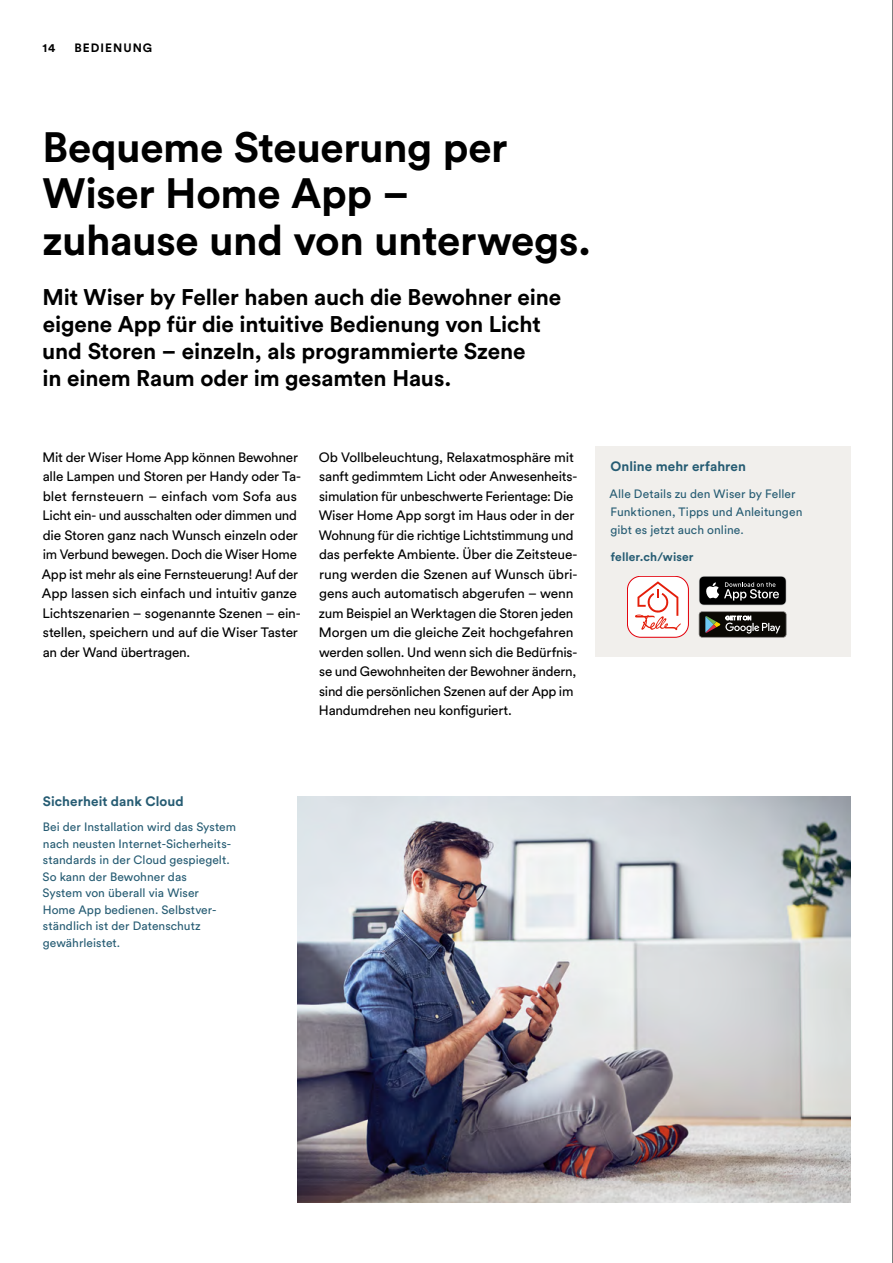
<style>
.page{position:relative;width:893px;height:1263px;background:#fff}
.page>*{position:absolute;margin:0;border:0;box-sizing:border-box;transform-origin:0 0}
.t1{font:700 42px/46.5px "Circular Std";letter-spacing:-.01em;color:#000}
.t2{font:700 22.5px/27px "Circular Std";letter-spacing:-.005em;color:#000}
.t3{font:13.5px/19.5px "Circular Std";letter-spacing:-.015em;color:#000}
.t4{font:700 13.5px "Circular Std";letter-spacing:.005em;color:#265c73}
.t5{font:12px/16.5px "Circular Std";letter-spacing:.005em;color:#265c73}
.t6{font:700 12px "Circular Std";letter-spacing:.01em;color:#265c73}
.t7{font:700 12px "Circular Std";letter-spacing:.085em;color:#000}
</style>
<div class="page">
<img style="left:298px;top:797px;width:552px;height:406px">
<div style="left:595px;top:446px;width:255px;height:211px;background:#f1efec"></div>
<svg style="left:627px;top:576px;width:62px;height:61px"></svg>
<svg style="left:628px;top:576px;width:60px;height:61px;background:#fadbd9"></svg>
<svg style="left:699px;top:576px;width:87px;height:29px;background:#303130"></svg>
<svg style="left:699px;top:611px;width:87px;height:26px;background:#383732"></svg>
<hr style="left:892px;top:0;width:1px;height:1263px;background:#000">
<p class="t7" style="left:43px;top:40px;width:14px">14</p>
<p class="t7" style="left:74px;top:40px;width:79px">BEDIENUNG</p>
<h1 class="t1" style="left:42px;top:123px;width:550px">Bequeme Steuerung per<br>Wiser Home App –<br>zuhause und von unterwegs.</h1>
<h2 class="t2" style="left:42px;top:283px;width:520px">Mit Wiser by Feller haben auch die Bewohner eine eigene App für die intuitive Bedienung von Licht und Storen – einzeln, als programmierte Szene<br>in einem Raum oder im gesamten Haus.</h2>
<p class="t3" style="left:42px;top:447px;width:261px">Mit der Wiser Home App können Bewohner alle Lampen und Storen per Handy oder Ta&shy;blet fernsteuern – einfach vom Sofa aus Licht ein- und ausschalten oder dimmen und die Storen ganz nach Wunsch einzeln oder im Verbund bewegen. Doch die Wiser Home App ist mehr als eine Fernsteuerung! Auf der App lassen sich einfach und intuitiv ganze Lichtszenarien – sogenannte Szenen – ein&shy;stellen, speichern und auf die Wiser Taster an der Wand übertragen.</p>
<p class="t3" style="left:319px;top:447px;width:260px">Ob Vollbeleuchtung, Relaxatmosphäre mit sanft gedimmtem Licht oder Anwesenheits&shy;simulation für unbeschwerte Ferientage: Die Wiser Home App sorgt im Haus oder in der Wohnung für die richtige Lichtstimmung und das perfekte Ambiente. Über die Zeitsteue&shy;rung werden die Szenen auf Wunsch übri&shy;gens auch automatisch abgerufen – wenn zum Beispiel an Werktagen die Storen jeden Morgen um die gleiche Zeit hochgefahren werden sollen. Und wenn sich die Bedürfnis&shy;se und Gewohnheiten der Bewohner ändern, sind die persönlichen Szenen auf der App im Handumdrehen neu konfiguriert.</p>
<p class="t4" style="left:610px;top:457px;width:137px">Online mehr erfahren</p>
<p class="t5" style="left:610px;top:485px;width:194px;line-height:18px">Alle Details zu den Wiser by Feller<br>Funktionen, Tipps und Anleitungen gibt es jetzt auch online.</p>
<p class="t6" style="left:611px;top:549px;width:84px">feller.ch/wiser</p>
<p class="t4" style="left:43px;top:792px;width:142px">Sicherheit dank Cloud</p>
<p class="t5" style="left:43px;top:819px;width:195px">Bei der Installation wird das System nach neusten Internet-Sicherheits&shy;standards in der Cloud gespiegelt.<br>So kann der Bewohner das<br>System von überall via Wiser<br>Home App bedienen. Selbstver&shy;ständlich ist der Datenschutz gewährleistet.</p>
</div>
